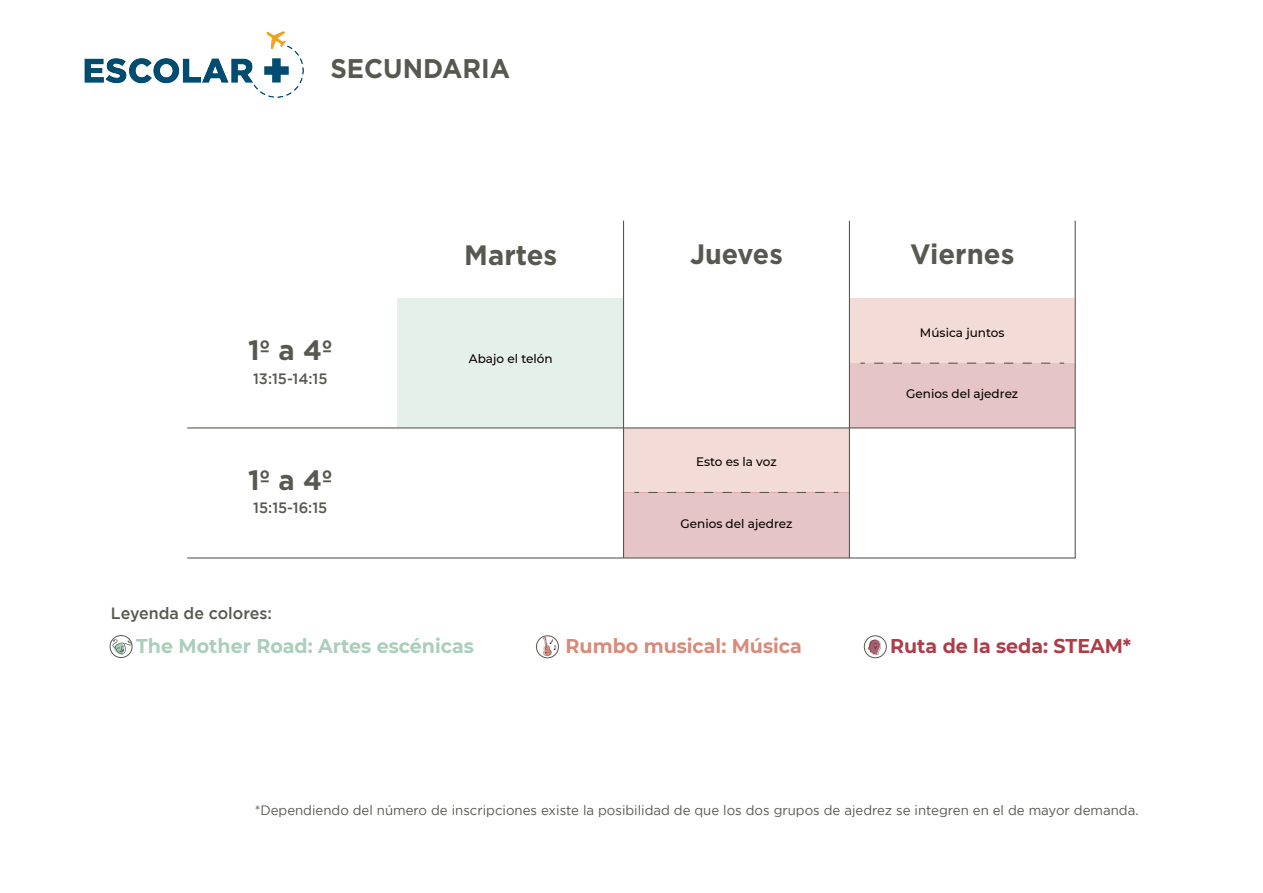
<style>
.page{position:relative;width:1263px;height:893px;background:#fff}
.page>*{position:absolute;margin:0;border:0;box-sizing:border-box;transform-origin:0 0}
.t1{font:700 28.05px "Gotham";color:#57584f}
.t2{font:700 28.05px "Gotham";color:#57584f;scale:.96 1}
.t3{font:700 27px "Gotham";color:#57584f;scale:.96 1}
.t4{font:700 19.95px "Montserrat";color:#aacebb;scale:.96 1}
.t5{font:700 19.95px "Montserrat";color:#d88a7b;scale:.96 1}
.t6{font:700 19.95px "Montserrat";color:#ac3e49;scale:.96 1}
.t7{font:500 16.35px "Gotham";color:#57584f}
.t8{font:500 15px "Gotham";color:#57584f}
.t9{font:13.5px "Gotham";color:#57584f}
.t10{font:500 12.3px "Montserrat";color:#060000}
</style>
<div class="page">
<img style="left:84px;top:31px;width:220px;height:67px">
<div style="left:536px;top:635px;width:23px;height:23px;border:1px solid #57584f;border-radius:50%"></div>
<svg style="left:543px;top:637px;width:13px;height:19px"></svg>
<div style="left:864px;top:635px;width:23px;height:23px;border:1px solid #57584f;border-radius:50%"></div>
<svg style="left:868px;top:640px;width:13px;height:15px"></svg>
<div style="left:110px;top:635px;width:22px;height:23px;border:1px solid #57584f;border-radius:50%"></div>
<svg style="left:112px;top:639px;width:20px;height:17px"></svg>
<hr style="left:1075px;top:221px;width:1px;height:337px;background:#57584f">
<div style="left:623px;top:428px;width:226px;height:64px;background:#f3dcd7"></div>
<div style="left:623px;top:492px;width:226px;height:66px;background:#e6c5c8"></div>
<div style="left:849px;top:298px;width:226px;height:65px;background:#f3dcd7"></div>
<div style="left:849px;top:363px;width:226px;height:65px;background:#e6c5c8"></div>
<hr style="left:187px;top:557px;width:889px;height:1px;background:#57584f">
<div style="left:397px;top:298px;width:226px;height:130px;background:#e5f0ea"></div>
<hr style="left:623px;top:221px;width:1px;height:337px;background:#57584f">
<hr style="left:849px;top:221px;width:1px;height:337px;background:#57584f">
<hr style="left:187px;top:427px;width:888px;height:1px;background:#57584f">
<svg style="left:634px;top:492px;width:190px;height:1px"></svg>
<svg style="left:860px;top:363px;width:190px;height:1px"></svg>
<h2 class="t3" style="left:330px;top:53px;width:189px">SECUNDARIA</h2>
<h1 class="t1" style="left:248px;top:334px;width:86px">1º a 4º</h1>
<p class="t8" style="left:253px;top:370px;width:76px">13:15-14:15</p>
<h1 class="t1" style="left:248px;top:464px;width:86px">1º a 4º</h1>
<p class="t8" style="left:253px;top:500px;width:76px">15:15-16:15</p>
<h1 class="t1" style="left:464px;top:239px;width:95px">Martes</h1>
<h1 class="t2" style="left:690px;top:238px;width:98px">Jueves</h1>
<h1 class="t1" style="left:910px;top:238px;width:106px">Viernes</h1>
<p class="t10" style="left:469px;top:350px;width:85px">Abajo el telón</p>
<p class="t10" style="left:696px;top:453px;width:82px">Esto es la voz</p>
<p class="t10" style="left:680px;top:515px;width:113px">Genios del ajedrez</p>
<p class="t10" style="left:920px;top:324px;width:86px">Música juntos</p>
<p class="t10" style="left:906px;top:385px;width:113px">Genios del ajedrez</p>
<p class="t7" style="left:111px;top:604px;width:162px">Leyenda de colores:</p>
<h3 class="t4" style="left:136px;top:631px;width:353px">The Mother Road: Artes escénicas</h3>
<h3 class="t5" style="left:566px;top:631px;width:248px">Rumbo musical: Música</h3>
<h3 class="t6" style="left:890px;top:631px;width:252px">Ruta de la seda: STEAM*</h3>
<p class="t9" style="left:255px;top:802px;width:885px">*Dependiendo del número de inscripciones existe la posibilidad de que los dos grupos de ajedrez se integren en el de mayor demanda.</p>
</div>
